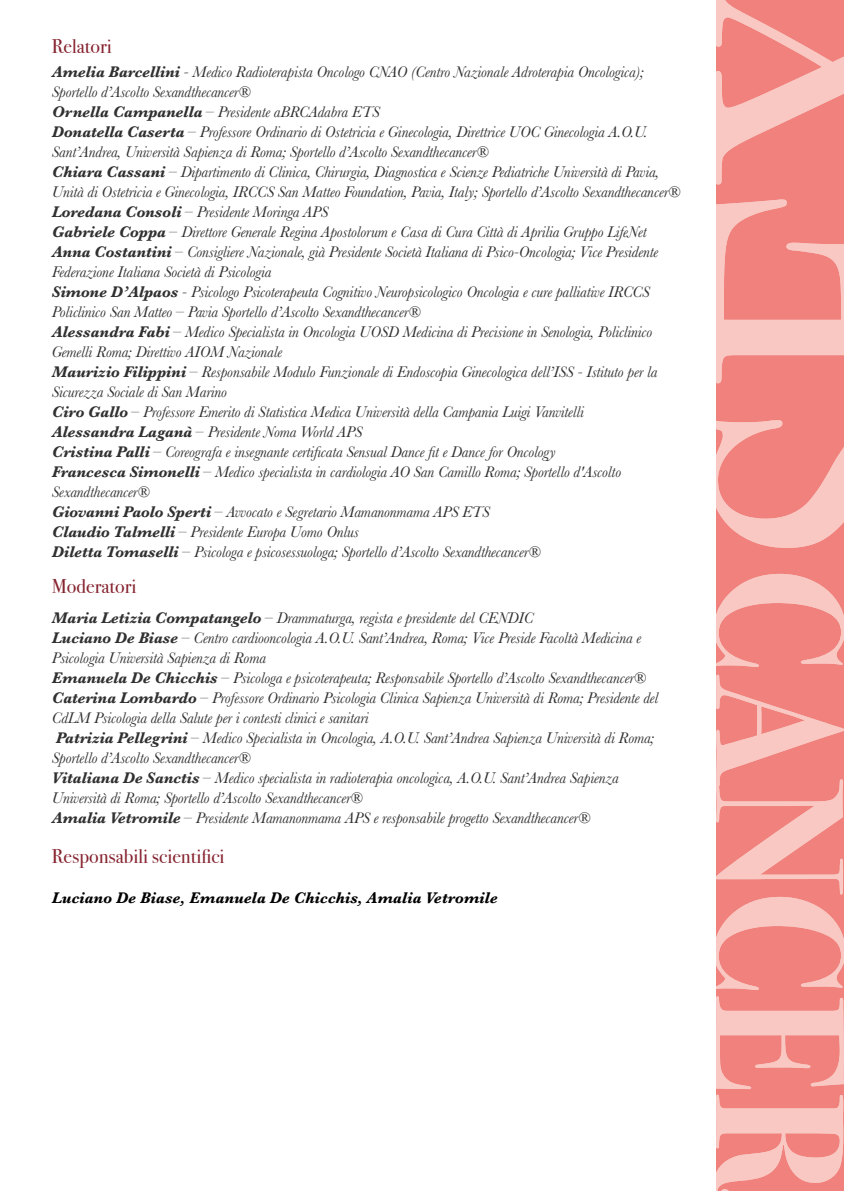
<style>
.page{position:relative;width:844px;height:1191px;background:#fff}
.page>*{position:absolute;margin:0;border:0;box-sizing:border-box;transform-origin:0 0}
.t1{font:20px "Bodoni Svty Two ITCTT";color:#85232f}
.t2{font:italic 16px/20px "Baskerville";letter-spacing:-.01em;color:#303031}
.t3{font:italic 700 16px "Baskerville";color:#000}
.s1{font-weight:700}
</style>
<div class="page">
<div style="left:716px;top:0;width:128px;height:1191px;background:#f0817d"></div>
<svg style="left:716px;top:420px;width:128px;height:128px"></svg>
<svg style="left:716px;top:0;width:128px;height:384px"></svg>
<svg style="left:716px;top:574px;width:128px;height:93px"></svg>
<svg style="left:716px;top:674px;width:128px;height:316px"></svg>
<svg style="left:716px;top:996px;width:128px;height:195px"></svg>
<p class="t1" style="left:52px;top:34px;width:62px">Relatori</p>
<p class="t2" style="left:52px;top:62px;width:630px"><span class="s1">Amelia Barcellini</span> - Medico Radioterapista Oncologo CNAO (Centro Nazionale Adroterapia Oncologica); Sportello d’Ascolto Sexandthecancer®<br><span class="s1">Ornella Campanella</span> – Presidente aBRCAdabra ETS<br><span class="s1">Donatella Caserta</span> – Professore Ordinario di Ostetricia e Ginecologia, Direttrice UOC Ginecologia A.O.U.<br>Sant’Andrea, Università Sapienza di Roma; Sportello d’Ascolto Sexandthecancer®<br><span class="s1">Chiara Cassani</span> – Dipartimento di Clinica, Chirurgia, Diagnostica e Scienze Pediatriche Università di Pavia, Unità di Ostetricia e Ginecologia, IRCCS San Matteo Foundation, Pavia, Italy; Sportello d’Ascolto Sexandthecancer® <span class="s1">Loredana Consoli</span> – Presidente Moringa APS<br><span class="s1">Gabriele Coppa</span> – Direttore Generale Regina Apostolorum e Casa di Cura Città di Aprilia Gruppo LifeNet <span class="s1">Anna Costantini</span> – Consigliere Nazionale, già Presidente Società Italiana di Psico-Oncologia; Vice Presidente Federazione Italiana Società di Psicologia<br><span class="s1">Simone D’Alpaos</span> - Psicologo Psicoterapeuta Cognitivo Neuropsicologico Oncologia e cure palliative IRCCS Policlinico San Matteo – Pavia Sportello d’Ascolto Sexandthecancer®<br><span class="s1">Alessandra Fabi</span> – Medico Specialista in Oncologia UOSD Medicina di Precisione in Senologia, Policlinico Gemelli Roma; Direttivo AIOM Nazionale<br><span class="s1">Maurizio Filippini</span> – Responsabile Modulo Funzionale di Endoscopia Ginecologica dell’ISS - Istituto per la Sicurezza Sociale di San Marino<br><span class="s1">Ciro Gallo</span> – Professore Emerito di Statistica Medica Università della Campania Luigi Vanvitelli<br><span class="s1">Alessandra Laganà</span> – Presidente Noma World APS<br><span class="s1">Cristina Palli</span> – Coreografa e insegnante certificata Sensual Dance fit e Dance for Oncology<br><span class="s1">Francesca Simonelli</span> – Medico specialista in cardiologia AO San Camillo Roma; Sportello d'Ascolto Sexandthecancer®<br><span class="s1">Giovanni Paolo Sperti</span> – Avvocato e Segretario Mamanonmama APS ETS<br><span class="s1">Claudio Talmelli</span> – Presidente Europa Uomo Onlus<br><span class="s1">Diletta Tomaselli</span> – Psicologa e psicosessuologa; Sportello d’Ascolto Sexandthecancer®</p>
<p class="t1" style="left:52px;top:574px;width:86px">Moderatori</p>
<p class="t2" style="left:52px;top:608px;width:608px"><span class="s1">Maria Letizia Compatangelo</span> – Drammaturga, regista e presidente del CENDIC<br><span class="s1">Luciano De Biase</span> – Centro cardiooncologia A.O.U. Sant’Andrea, Roma; Vice Preside Facoltà Medicina e Psicologia Università Sapienza di Roma<br><span class="s1">Emanuela De Chicchis</span> – Psicologa e psicoterapeuta; Responsabile Sportello d’Ascolto Sexandthecancer® <span class="s1">Caterina Lombardo</span> – Professore Ordinario Psicologia Clinica Sapienza Università di Roma; Presidente del CdLM Psicologia della Salute per i contesti clinici e sanitari<br><span class="s1">Patrizia Pellegrini</span> – Medico Specialista in Oncologia, A.O.U. Sant’Andrea Sapienza Università di Roma; Sportello d’Ascolto Sexandthecancer®<br><span class="s1">Vitaliana De Sanctis</span> – Medico specialista in radioterapia oncologica, A.O.U. Sant’Andrea Sapienza Università di Roma; Sportello d’Ascolto Sexandthecancer®<br><span class="s1">Amalia Vetromile</span> – Presidente Mamanonmama APS e responsabile progetto Sexandthecancer®</p>
<p class="t1" style="left:52px;top:844px;width:174px">Responsabili scientifici</p>
<p class="t3" style="left:52px;top:889px;width:447px">Luciano De Biase, Emanuela De Chicchis, Amalia Vetromile</p>
</div>
